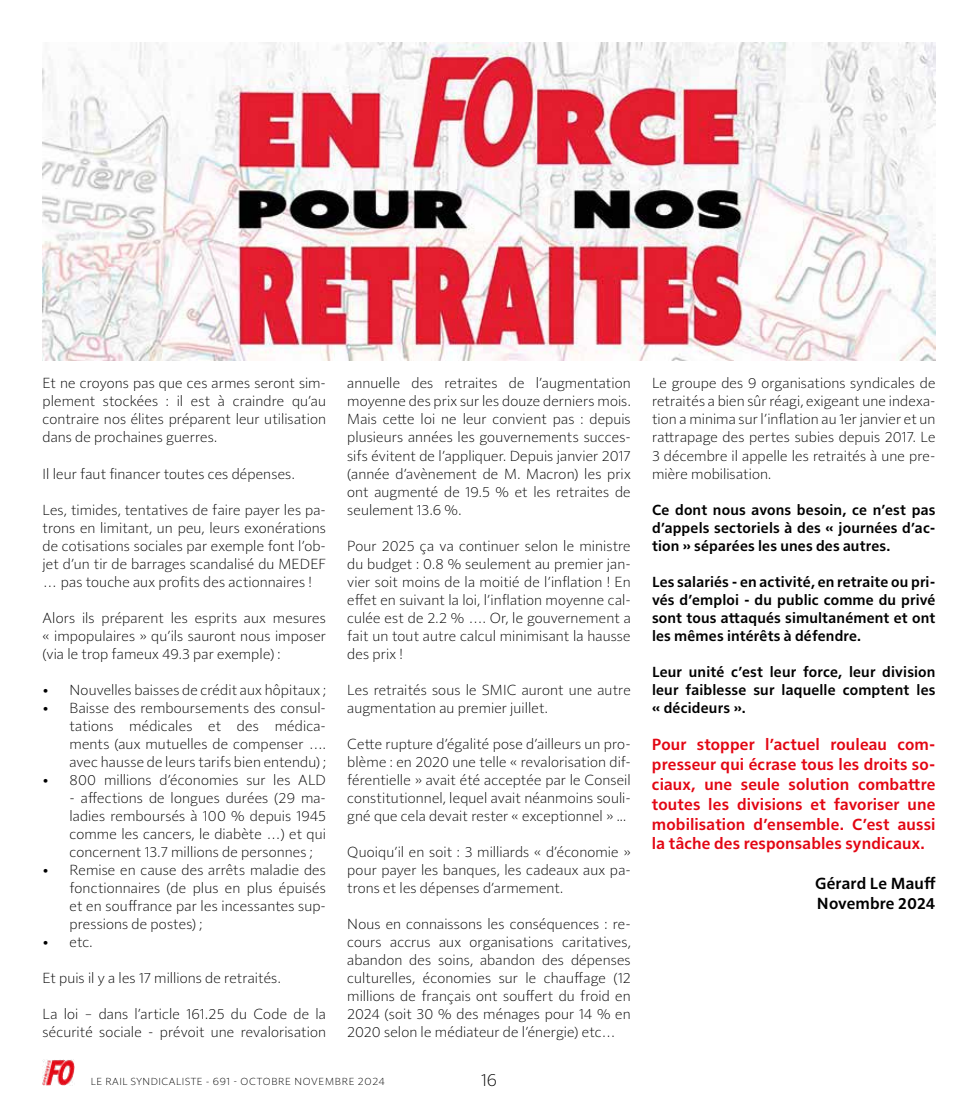
<style>
.page{position:relative;width:978px;height:1106px;background:#fff}
.page>*{position:absolute;margin:0;border:0;box-sizing:border-box;transform-origin:0 0}
.t1{font:300 18px "Solitaire MVB Pro";color:#000}
.t2{font:600 16.5px/19.8px "Solitaire MVB Pro";letter-spacing:.01em;color:#e30613;text-align:justify}
.t3{font:600 16.5px/19.8px "Solitaire MVB Pro";letter-spacing:.01em;color:#000}
.t4{font:300 15px/18px "Solitaire MVB Pro";letter-spacing:.005em;color:#000;text-align:justify}
.t5{font:600 15px/18px "Solitaire MVB Pro";letter-spacing:.01em;color:#000;text-align:justify}
.t6{font:300 10.5px "Solitaire MVB Pro";letter-spacing:.05em;color:#000}
</style>
<div class="page">
<img style="left:42px;top:1059px;width:32px;height:26px">
<img style="left:43px;top:43px;width:892px;height:317px">
<p class="t4" style="left:43px;top:373px;width:285px">Et ne croyons pas que ces armes seront sim&shy;plement stockées : il est à craindre qu’au contraire nos élites préparent leur utilisation dans de prochaines guerres.</p>
<p class="t4" style="left:43px;top:463px;width:254px">Il leur faut financer toutes ces dépenses.</p>
<p class="t4" style="left:43px;top:499px;width:285px">Les, timides, tentatives de faire payer les pa&shy;trons en limitant, un peu, leurs exonérations de cotisations sociales par exemple font l’ob&shy;jet d’un tir de barrages scandalisé du MEDEF … pas touche aux profits des actionnaires !</p>
<p class="t4" style="left:43px;top:607px;width:285px">Alors ils préparent les esprits aux mesures « impopulaires » qu’ils sauront nous imposer (via le trop fameux 49.3 par exemple) :</p>
<p class="t4" style="left:43px;top:679px;width:285px">• Nouvelles baisses de crédit aux hôpitaux ;</p>
<p class="t4" style="left:70px;top:697px;width:258px;text-indent:-27px">• Baisse des remboursements des consul&shy;tations médicales et des médica&shy;ments (aux mutuelles de compenser …. avec hausse de leurs tarifs bien entendu) ;</p>
<p class="t4" style="left:43px;top:769px;width:285px">• 800 millions d’économies sur les ALD</p>
<p class="t4" style="left:70px;top:787px;width:258px">- affections de longues durées (29 ma&shy;ladies remboursés à 100 % depuis 1945 comme les cancers, le diabète …) et qui concernent 13.7 millions de personnes ;</p>
<p class="t4" style="left:70px;top:859px;width:258px;text-indent:-27px">• Remise en cause des arrêts maladie des fonctionnaires (de plus en plus épuisés et en souffrance par les incessantes sup&shy;pressions de postes) ;</p>
<p class="t4" style="left:43px;top:931px;width:52px">• etc.</p>
<p class="t4" style="left:43px;top:967px;width:240px">Et puis il y a les 17 millions de retraités.</p>
<p class="t4" style="left:43px;top:1003px;width:285px">La loi – dans l’article 161.25 du Code de la sécurité sociale - prévoit une revalorisation</p>
<p class="t4" style="left:347px;top:373px;width:285px">annuelle des retraites de l’augmentation moyenne des prix sur les douze derniers mois.<br>Mais cette loi ne leur convient pas : depuis plusieurs années les gouvernements succes&shy;sifs évitent de l’appliquer. Depuis janvier 2017 (année d’avènement de M. Macron) les prix ont augmenté de 19.5 % et les retraites de seulement 13.6 %.</p>
<p class="t4" style="left:347px;top:535px;width:285px">Pour 2025 ça va continuer selon le ministre du budget : 0.8 % seulement au premier jan&shy;vier soit moins de la moitié de l’inflation ! En effet en suivant la loi, l’inflation moyenne cal&shy;culée est de 2.2 % …. Or, le gouvernement a fait un tout autre calcul minimisant la hausse des prix !</p>
<p class="t4" style="left:347px;top:679px;width:285px">Les retraités sous le SMIC auront une autre augmentation au premier juillet.</p>
<p class="t4" style="left:347px;top:733px;width:285px">Cette rupture d’égalité pose d’ailleurs un pro&shy;blème : en 2020 une telle « revalorisation dif&shy;férentielle » avait été acceptée par le Conseil constitutionnel, lequel avait néanmoins souli&shy;gné que cela devait rester « exceptionnel » ...</p>
<p class="t4" style="left:347px;top:841px;width:285px">Quoiqu’il en soit : 3 milliards « d’économie » pour payer les banques, les cadeaux aux pa&shy;trons et les dépenses d’armement.</p>
<p class="t4" style="left:347px;top:913px;width:285px">Nous en connaissons les conséquences : re&shy;cours accrus aux organisations caritatives, abandon des soins, abandon des dépenses culturelles, économies sur le chauffage (12 millions de français ont souffert du froid en 2024 (soit 30 % des ménages pour 14 % en 2020 selon le médiateur de l’énergie) etc…</p>
<p class="t6" style="left:91px;top:1073px;width:295px">LE RAIL SYNDICALISTE - 691 - OCTOBRE NOVEMBRE 2024</p>
<p class="t1" style="left:481px;top:1067px;width:17px">16</p>
<p class="t4" style="left:652px;top:373px;width:285px">Le groupe des 9 organisations syndicales de retraités a bien sûr réagi, exigeant une indexa&shy;tion a minima sur l’inflation au 1er janvier et un rattrapage des pertes subies depuis 2017. Le 3 décembre il appelle les retraités à une pre&shy;mière mobilisation.</p>
<p class="t5" style="left:652px;top:499px;width:285px">Ce dont nous avons besoin, ce n’est pas d’appels sectoriels à des « journées d’ac&shy;tion » séparées les unes des autres.</p>
<p class="t5" style="left:652px;top:571px;width:285px">Les salariés - en activité, en retraite ou pri&shy;vés d’emploi - du public comme du privé sont tous attaqués simultanément et ont les mêmes intérêts à défendre.</p>
<p class="t5" style="left:652px;top:661px;width:285px">Leur unité c’est leur force, leur division leur faiblesse sur laquelle comptent les « décideurs ».</p>
<p class="t2" style="left:652px;top:734px;width:285px">Pour stopper l’actuel rouleau com&shy;presseur qui écrase tous les droits so&shy;ciaux, une seule solution combattre toutes les divisions et favoriser une mobilisation d’ensemble. C’est aussi la tâche des responsables syndicaux.</p>
<p class="t3" style="left:815px;top:872px;width:122px">Gérard Le Mauff<br>Novembre 2024</p>
</div>
